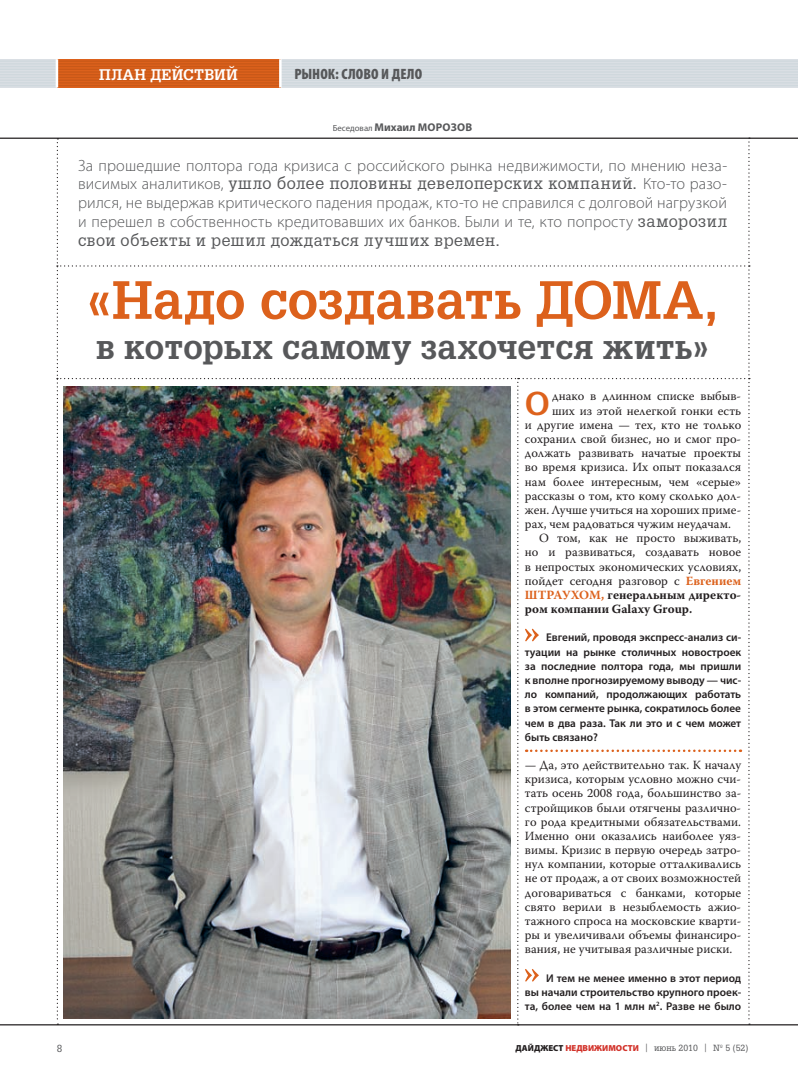
<style>
.page{position:relative;width:798px;height:1088px;background:#fff}
.page>*{position:absolute;margin:0;border:0;box-sizing:border-box;transform-origin:0 0}
.t1{font:700 52.5px "AG Gloria C";letter-spacing:.005em;color:#dc611c}
.t2{font:700 33.75px "AG Gloria C";letter-spacing:.01em;color:#57585a}
.t3{font:700 32.25px "AG Gloria C";color:#dd621c}
.t4{font:300 16.25px/18.8px "Myriad Pro";letter-spacing:.01em;color:#57585a}
.t5{font:16.25px "AG Gloria C";letter-spacing:.04em;color:#57585a}
.t6{font:900 condensed 15px "Myriad Pro";color:#57585a}
.t7{font:700 15px "AG Gloria C";letter-spacing:.02em;color:#fff}
.t8{font:12.5px/14.1px "Warnock Pro";color:#231f20;text-align:justify}
.t9{font:700 12.5px "Warnock Pro";color:#231f20}
.t10{font:600 11.25px/14.1px "Myriad Pro";color:#231f20;text-align:justify}
.t11{font:700 11.25px "Myriad Pro";letter-spacing:.01em;color:#57585a}
.t12{font:10px "AG Gloria C";color:#57585a}
.t13{font:8.75px "AG Gloria C";color:#57585a}
.s1{font-weight:400;font-size:8.75px}
.s2{font-family:"Myriad Pro";font-weight:300}
.s3{font-family:"AG Gloria C";font-weight:400}
.s4{font-weight:700;color:#dc611c}
.s5{color:#dc611c}
.s6{font-family:"Myriad Pro";font-weight:900;color:#231f20}
.s7{font-family:"Myriad Pro";font-weight:900;color:#d2322a}
.s8{font-family:"Warnock Pro"}
</style>
<div class="page">
<hr style="left:0;top:138px;width:797px;height:1px;background:#231f20">
<hr style="left:0;top:1024px;width:797px;height:1px;background:#231f20">
<img style="left:57px;top:138px;width:692px;height:887px">
<div style="left:0;top:59px;width:797px;height:29px;background:#dadfe4"></div>
<hr style="left:0;top:61px;width:797px;height:1px;background:#cfd8dd">
<hr style="left:0;top:63px;width:797px;height:1px;background:#cfd8dd">
<hr style="left:0;top:66px;width:797px;height:1px;background:#cfd8dd">
<hr style="left:0;top:69px;width:797px;height:1px;background:#cfd8dd">
<hr style="left:0;top:71px;width:797px;height:2px;background:#cfd8dd">
<hr style="left:0;top:74px;width:797px;height:1px;background:#cfd8dd">
<hr style="left:0;top:77px;width:797px;height:1px;background:#cfd8dd">
<hr style="left:0;top:80px;width:797px;height:1px;background:#cfd8dd">
<hr style="left:0;top:82px;width:797px;height:2px;background:#cfd8dd">
<hr style="left:0;top:85px;width:797px;height:1px;background:#cfd8dd">
<div style="left:57px;top:59px;width:223px;height:29px;background:#dc611c"></div>
<hr style="left:57px;top:61px;width:223px;height:1px;background:#c85818">
<hr style="left:57px;top:63px;width:223px;height:1px;background:#c85818">
<hr style="left:57px;top:66px;width:223px;height:1px;background:#c85818">
<hr style="left:57px;top:69px;width:223px;height:1px;background:#c85818">
<hr style="left:57px;top:71px;width:223px;height:2px;background:#c85818">
<hr style="left:57px;top:74px;width:223px;height:1px;background:#c85818">
<hr style="left:57px;top:77px;width:223px;height:1px;background:#c85818">
<hr style="left:57px;top:80px;width:223px;height:1px;background:#c85818">
<hr style="left:57px;top:82px;width:223px;height:2px;background:#c85818">
<hr style="left:57px;top:85px;width:223px;height:1px;background:#c85818">
<hr style="left:56px;top:59px;width:2px;height:29px;background:#fff">
<hr style="left:279px;top:59px;width:2px;height:29px;background:#fff">
<p class="t7" style="left:99px;top:69px;width:140px">ПЛАН ДЕЙСТВИЙ</p>
<p class="t6" style="left:294px;top:69px;width:129px">РЫНОК: СЛОВО И ДЕЛО</p>
<p class="t11" style="left:332px;top:123px;width:141px"><span class="s1">Беседовал</span> Михаил МОРОЗОВ</p>
<h3 class="t4" style="left:78px;top:157px;width:650px">За прошедшие полтора года кризиса с российского рынка недвижимости, по мнению неза-</h3>
<h3 class="t5" style="left:78px;top:177px;width:650px"><span class="s2">висимых аналитиков,</span> ушло более половины девелоперских компаний. <span class="s2">Кто-то разо-</span></h3>
<h3 class="t4" style="left:78px;top:195px;width:650px">рился, не выдержав критического падения продаж, кто-то не справился с долговой нагрузкой и перешел в собственность кредитовавших их банков. Были и те, кто попросту <span class="s3">заморозил</span></h3>
<h3 class="t5" style="left:78px;top:234px;width:423px">свои объекты и решил дождаться лучших времен.</h3>
<h1 class="t1" style="left:87px;top:280px;width:633px">«Надо создавать ДОМА,</h1>
<h2 class="t2" style="left:96px;top:335px;width:614px">в которых самому захочется жить»</h2>
<h3 class="t3" style="left:524px;top:391px;width:27px">О</h3>
<p class="t8" style="left:552px;top:390px;width:190px">днако в длинном списке выбыв-</p>
<p class="t8" style="left:552px;top:404px;width:190px">ших из этой нелегкой гонки есть</p>
<p class="t8" style="left:524px;top:418px;width:218px">и другие имена — тех, кто не только</p>
<p class="t8" style="left:524px;top:433px;width:218px">сохранил свой бизнес, но и смог про-</p>
<p class="t8" style="left:524px;top:447px;width:218px">должать развивать начатые проекты</p>
<p class="t8" style="left:524px;top:461px;width:218px">во время кризиса. Их опыт показался</p>
<p class="t8" style="left:524px;top:475px;width:218px">нам более интересным, чем «серые»</p>
<p class="t8" style="left:524px;top:489px;width:218px">рассказы о том, кто кому сколько дол-</p>
<p class="t8" style="left:524px;top:504px;width:218px">жен. Лучше учиться на хороших приме-</p>
<p class="t8" style="left:524px;top:518px;width:207px">рах, чем радоваться чужим неудачам.</p>
<p class="t8" style="left:539px;top:532px;width:203px">О том, как не просто выживать,</p>
<p class="t8" style="left:524px;top:546px;width:218px">но и развиваться, создавать новое</p>
<p class="t8" style="left:524px;top:560px;width:218px">в непростых экономических условиях,</p>
<p class="t8" style="left:524px;top:574px;width:218px">пойдет сегодня разговор с <span class="s4">Евгением</span></p>
<p class="t9" style="left:524px;top:590px;width:218px"><span class="s5">ШТРАУХОМ,</span> генеральным директо-</p>
<p class="t9" style="left:524px;top:604px;width:169px">ром компании Galaxy Group.</p>
<p class="t10" style="left:524px;top:631px;width:218px;text-indent:21px">Евгений, проводя экспресс-анализ си&shy;туации на рынке столичных новостроек за последние полтора года, мы пришли к вполне прогнозируемому выводу — чис&shy;ло компаний, продолжающих работать в этом сегменте рынка, сократилось более чем в два раза. Так ли это и с чем может быть связано?</p>
<p class="t8" style="left:524px;top:759px;width:218px">— Да, это действительно так. К началу кризиса, которым условно можно счи&shy;тать осень 2008 года, большинство за&shy;стройщиков были отягчены различно&shy;го рода кредитными обязательствами.<br>Именно они оказались наиболее уяз&shy;вимы. Кризис в первую очередь затро&shy;нул компании, которые отталкивались не от продаж, а от своих возможностей договариваться с банками, которые свято верили в незыблемость ажио&shy;тажного спроса на московские кварти&shy;ры и увеличивали объемы финансиро&shy;вания, не учитывая различные риски.</p>
<p class="t10" style="left:524px;top:972px;width:218px;text-indent:21px">И тем не менее именно в этот период вы начали строительство крупного проек&shy;та, более чем на 1 млн м<sup>2</sup>. Разве не было</p>
<p class="t12" style="left:57px;top:1044px;width:7px">8</p>
<p class="t13" style="left:515px;top:1044px;width:234px"><span class="s6">ДАЙДЖЕСТ</span> <span class="s7">НЕДВИЖИМОСТИ</span> <span class="s8">|</span> июнь 2010 <span class="s8">|</span> № 5 (52)</p>
</div>
